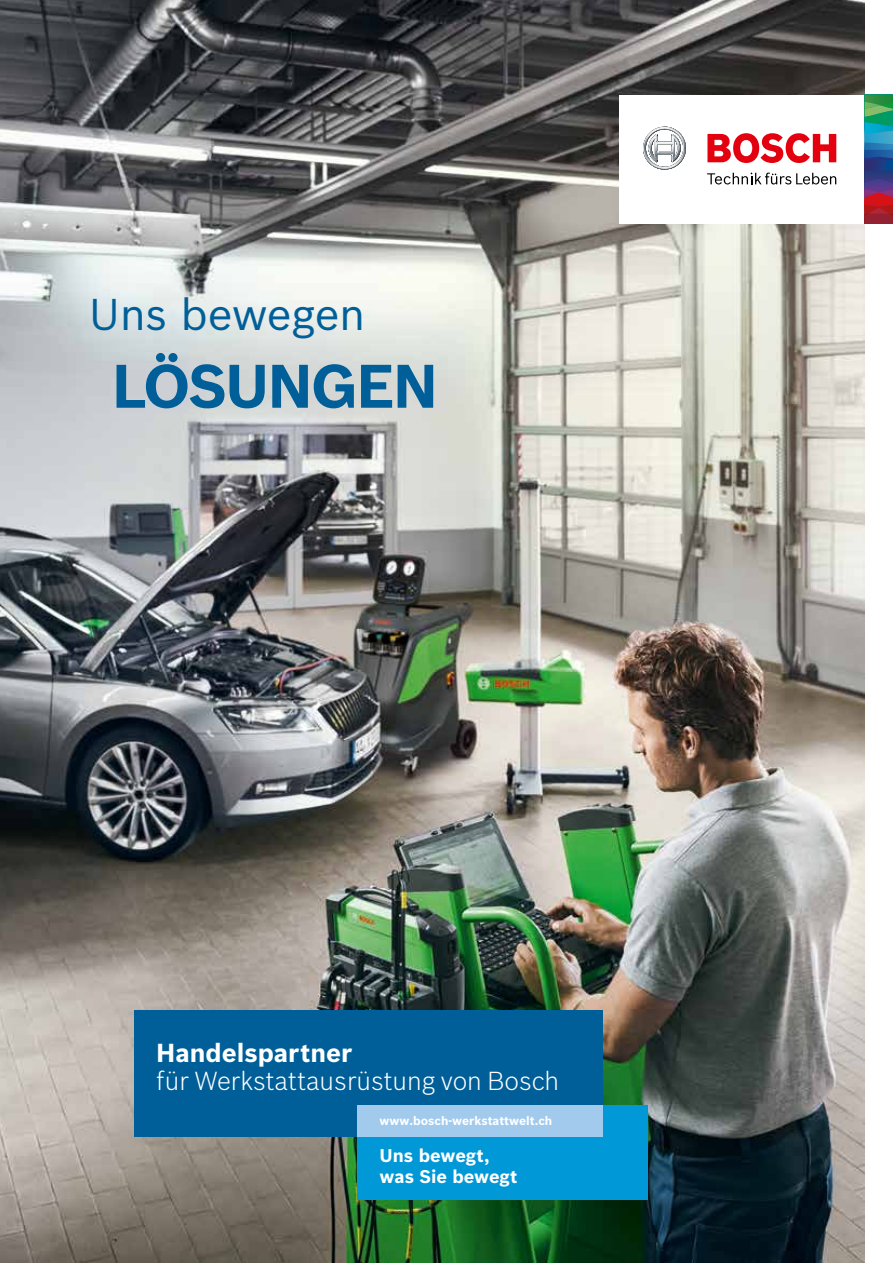
<style>
.page{position:relative;width:893px;height:1263px;background:#fff}
.page>*{position:absolute;margin:0;border:0;box-sizing:border-box;transform-origin:0 0}
.t1{font:700 60px "Bosch Sans";letter-spacing:-.035em;color:#005f98}
.t2{font:43.5px "Bosch Sans";letter-spacing:-.01em;color:#005f98}
.t3{font:300 25.5px "Bosch Sans";color:#fff}
.t4{font:700 25.5px "Bosch Sans";color:#fff}
.t5{font:700 18px/21px "Bosch Sans";color:#fff}
.t6{font:700 12px "Bosch Sans";color:#fff}
</style>
<div class="page">
<img style="left:0;top:0;width:865px;height:1263px">
<div style="left:134px;top:1010px;width:469px;height:127px;background:#005f98"></div>
<div style="left:357px;top:1105px;width:290px;height:95px;background:#0098d7"></div>
<div style="left:357px;top:1105px;width:246px;height:32px;background:#a2caed"></div>
<div style="left:620px;top:95px;width:273px;height:129px;background:#fff"></div>
<svg style="left:865px;top:95px;width:28px;height:129px;background:#4d5e72"></svg>
<svg style="left:643px;top:127px;width:43px;height:43px"></svg>
<svg style="left:707px;top:133px;width:129px;height:30px"></svg>
<svg style="left:707px;top:173px;width:129px;height:11px"></svg>
<h2 class="t2" style="left:89px;top:287px;width:278px">Uns bewegen</h2>
<h1 class="t1" style="left:112px;top:349px;width:328px">LÖSUNGEN</h1>
<p class="t4" style="left:156px;top:1037px;width:197px">Handelspartner</p>
<p class="t3" style="left:156px;top:1066px;width:404px">für Werkstattausrüstung von Bosch</p>
<p class="t6" style="left:379px;top:1113px;width:174px">www.bosch-werkstattwelt.ch</p>
<p class="t5" style="left:379px;top:1145px;width:140px">Uns bewegt, was Sie bewegt</p>
</div>
